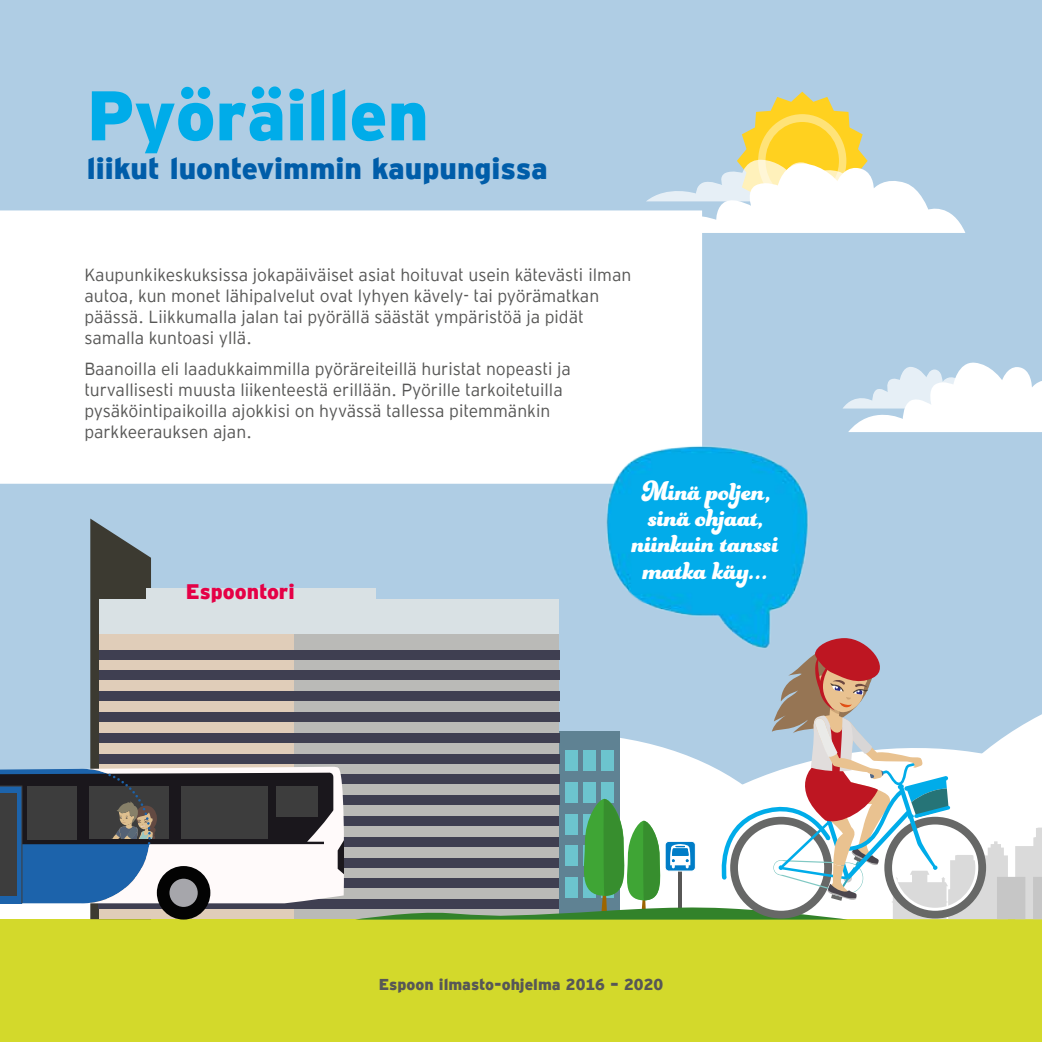
<style>
.page{position:relative;width:1042px;height:1042px;background:#afcde4}
.page>*{position:absolute;margin:0;border:0;box-sizing:border-box;transform-origin:0 0}
.t1{font:900 70px "Hz Interstate";color:#00ace9}
.t2{font:700 29.75px/26.2px "Funkydori";color:#fff;text-align:center}
.t3{font:900 29.75px "Hz Interstate";color:#005da9}
.t4{font:900 21px "Hz Interstate";color:#e50046}
.t5{font:300 17.5px/21px "Hz Interstate";color:#575756}
.t6{font:900 15.75px "Hz Interstate";color:#575756}
</style>
<div class="page">
<div style="left:0;top:919px;width:1042px;height:123px;background:#d3d92b"></div>
<div style="left:0;top:210px;width:702px;height:274px;background:#fff"></div>
<svg style="left:843px;top:362px;width:199px;height:70px"></svg>
<svg style="left:646px;top:92px;width:319px;height:141px"></svg>
<img style="left:591px;top:433px;width:217px;height:205px">
<svg style="left:294px;top:605px;width:265px;height:314px;background:#909094"></svg>
<div style="left:99px;top:600px;width:459px;height:34px;background:#d9e1e4"></div>
<div style="left:146px;top:588px;width:230px;height:34px;background:#d9e1e4"></div>
<svg style="left:0;top:518px;width:346px;height:401px"></svg>
<div style="left:0;top:793px;width:16px;height:102px;background:#3d3d3d"></div>
<svg style="left:355px;top:638px;width:687px;height:281px"></svg>
<h1 class="t1" style="left:87px;top:65px;width:343px">Pyöräillen</h1>
<h2 class="t3" style="left:87px;top:147px;width:462px">liikut luontevimmin kaupungissa</h2>
<p class="t5" style="left:84px;top:263px;width:549px">Kaupunkikeskuksissa jokapäiväiset asiat hoituvat usein kätevästi ilman autoa, kun monet lähipalvelut ovat lyhyen kävely- tai pyörämatkan päässä. Liikkumalla jalan tai pyörällä säästät ympäristöä ja pidät samalla kuntoasi yllä.</p>
<p class="t5" style="left:84px;top:357px;width:488px">Baanoilla eli laadukkaimmilla pyöräreiteillä huristat nopeasti ja turvallisesti muusta liikenteestä erillään. Pyörille tarkoitetuilla pysäköintipaikoilla ajokkisi on hyvässä tallessa pitemmänkin parkkeerauksen ajan.</p>
<p class="t4" style="left:186px;top:576px;width:110px">Espoontori</p>
<h2 class="t2" style="left:632px;top:476px;width:149px">Minä poljen, sinä ohjaat, niinkuin tanssi matka käy...</h2>
<p class="t6" style="left:379px;top:973px;width:286px">Espoon ilmasto-ohjelma 2016 – 2020</p>
</div>
